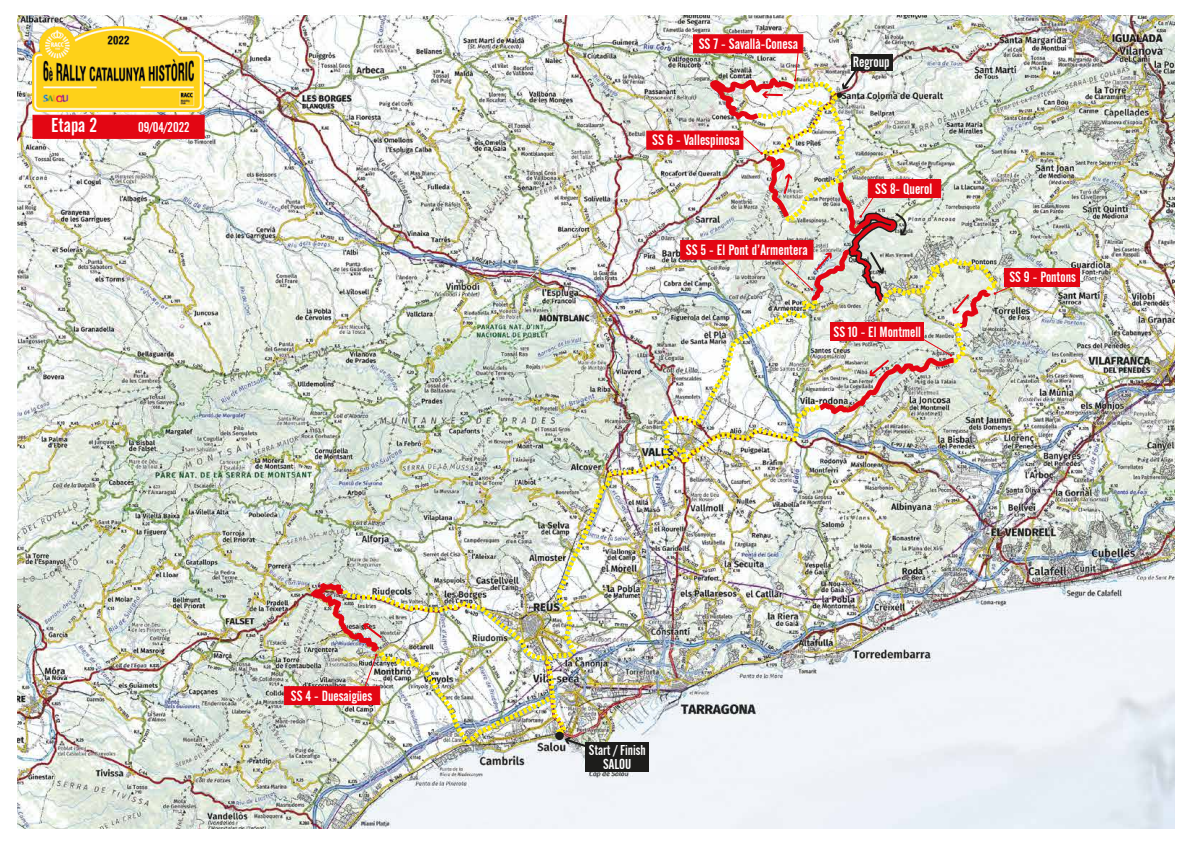
<style>
.page{position:relative;width:1191px;height:842px;background:#fff}
.page>*{position:absolute;margin:0;border:0;box-sizing:border-box;transform-origin:0 0}
.t1{font:20px "Alternate Gothic No 2 BT";color:#fff}
.t2{font:14.9px "Alternate Gothic No 2 BT";color:#fff}
.t3{font:14.7px "Alternate Gothic No 2 BT";color:#fff}
.t4{font:14.2px/14.1px "Alternate Gothic No 2 BT";color:#fff;text-align:center}
.t5{font:14px "Alternate Gothic No 2 BT";color:#fff}
</style>
<div class="page">
<img style="left:17px;top:16px;width:1157px;height:812px">
<div style="left:32px;top:115px;width:173px;height:24px;background:#e30613;border:1px solid #e30613"></div>
<img style="left:32px;top:26px;width:172px;height:85px">
<div style="left:284px;top:686px;width:96px;height:19px;background:#e30613;border:1px solid #e30613"></div>
<div style="left:585px;top:742px;width:63px;height:30px;background:#1d1d1b"></div>
<div style="left:693px;top:34px;width:110px;height:20px;background:#e30613;border:1px solid #e30613"></div>
<div style="left:1004px;top:268px;width:76px;height:18px;background:#e30613"></div>
<img style="left:306px;top:49px;width:710px;height:700px">
<h1 class="t1" style="left:51px;top:114px;width:48px">Etapa 2</h1>
<p class="t5" style="left:138px;top:120px;width:53px">09/04/2022</p>
<p class="t3" style="left:291px;top:687px;width:83px">SS 4 - Duesaigües</p>
<p class="t2" style="left:698px;top:35px;width:101px">SS 7 - Savallà-Conesa</p>
<p class="t2" style="left:652px;top:132px;width:89px">SS 6 - Vallespinosa</p>
<p class="t2" style="left:686px;top:241px;width:123px">SS 5 - El Pont d’Armentera</p>
<p class="t2" style="left:853px;top:53px;width:38px">Regroup</p>
<p class="t2" style="left:875px;top:180px;width:59px">SS 8- Querol</p>
<p class="t3" style="left:833px;top:323px;width:89px">SS 10 - El Montmell</p>
<p class="t3" style="left:830px;top:327px;width:29px">SS 4 -</p>
<p class="t3" style="left:1009px;top:269px;width:68px">SS 9 - Pontons</p>
<p class="t4" style="left:1080px;top:509px;width:23px">Start</p>
<p class="t4" style="left:589px;top:743px;width:59px">Start / Finish<br>SALOU</p>
</div>
